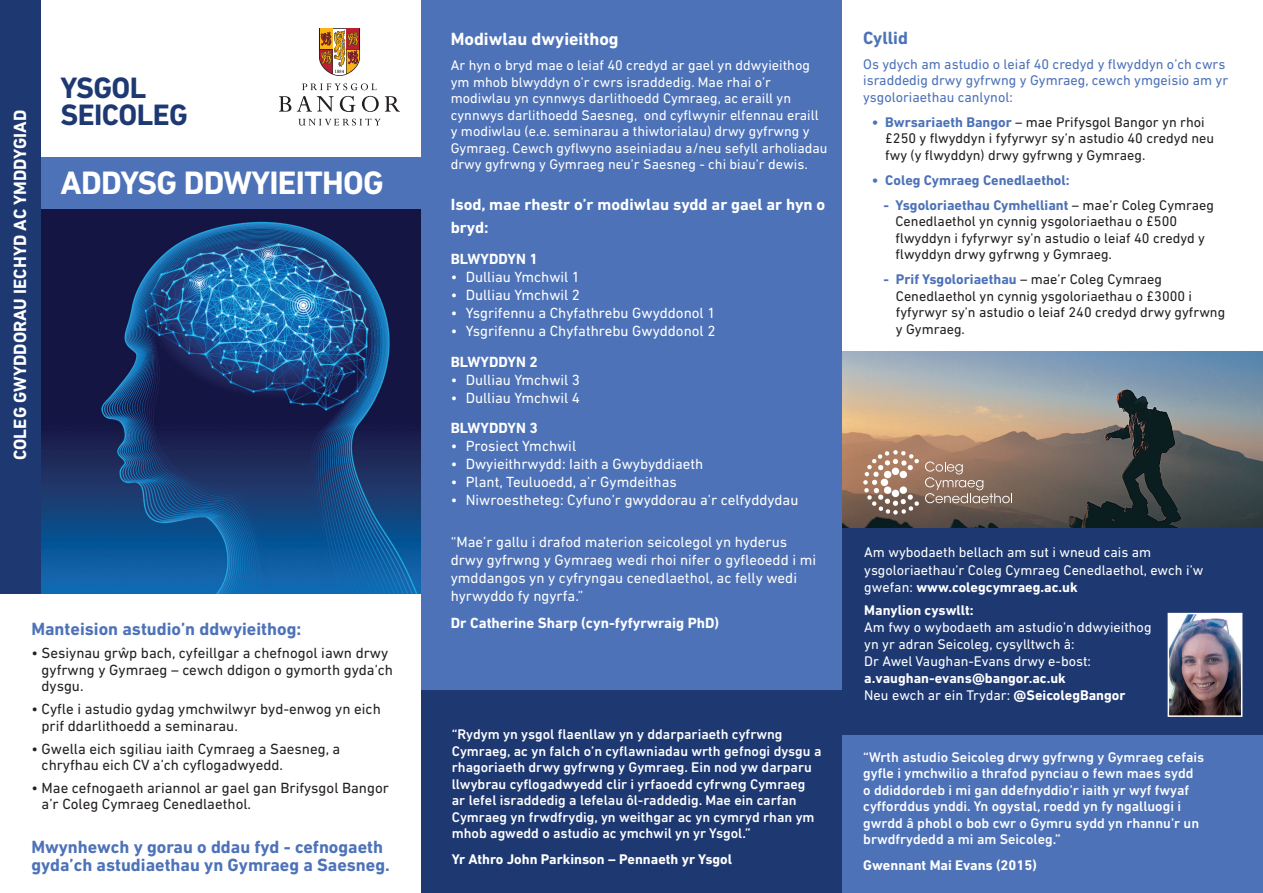
<style>
.page{position:relative;width:1263px;height:893px;background:#fff}
.page>*{position:absolute;margin:0;border:0;box-sizing:border-box;transform-origin:0 0}
.t1{font:700 33px "DIN Next LT Pro";letter-spacing:-.02em;color:#fff}
.t2{font:700 30px/27px "DIN Next LT Pro";letter-spacing:-.02em;color:#1e3972}
.t3{font:700 18px/18px "DIN Next LT Pro";color:#4d72b8}
.t4{font:700 18px "DIN Next LT Pro";color:#fff}
.t5{font:700 16.5px/22.8px "DIN Next LT Pro";color:#fff}
.t6{font:15px/18px "DIN Next LT Pro";color:#fff}
.t7{font:15px/16.5px "DIN Next LT Pro";color:#231f20}
.t8{font:700 15px "DIN Next LT Pro";color:#fff}
.t9{font:500 14.25px/16.5px "DIN Next LT Pro";color:#fff}
.t10{font:14.25px/16.5px "DIN Next LT Pro";color:#fff}
.t11{font:14.25px/16.5px "DIN Next LT Pro";color:#231f20}
.t12{font:700 14.25px/17.1px "DIN Next LT Pro";color:#fff}
.t13{font:14.25px/16.5px "DIN Next LT Pro";color:#4d72b8}
.t14{font:700 14.25px "DIN Next LT Pro";color:#4d72b8}
.s1{font-weight:700;color:#4d72b8}
.s2{font-weight:700}
.s3{font-weight:400}
</style>
<div class="page">
<img style="left:842px;top:352px;width:421px;height:177px">
<div style="left:842px;top:529px;width:421px;height:216px;background:#1e3972"></div>
<svg style="left:925px;top:461px;width:87px;height:42px;background:#987f6f"></svg>
<svg style="left:863px;top:450px;width:56px;height:65px"></svg>
<div style="left:842px;top:735px;width:421px;height:158px;background:#4d72b8"></div>
<div style="left:421px;top:690px;width:421px;height:203px;background:#1e3972"></div>
<div style="left:421px;top:0;width:421px;height:690px;background:#4d72b8"></div>
<img style="left:41px;top:208px;width:380px;height:386px">
<div style="left:37px;top:157px;width:388px;height:51px;background:#4d72b8"></div>
<div style="left:0;top:0;width:41px;height:594px;background:#1e3972"></div>
<svg style="left:279px;top:96px;width:12px;height:16px"></svg>
<svg style="left:297px;top:96px;width:37px;height:16px"></svg>
<svg style="left:340px;top:96px;width:15px;height:16px"></svg>
<svg style="left:362px;top:96px;width:17px;height:16px"></svg>
<svg style="left:385px;top:96px;width:15px;height:16px"></svg>
<svg style="left:298px;top:119px;width:82px;height:7px"></svg>
<svg style="left:302px;top:83px;width:75px;height:7px"></svg>
<svg style="left:319px;top:28px;width:41px;height:48px"></svg>
<img style="left:1170px;top:616px;width:69px;height:98px">
<div style="left:1167px;top:613px;width:75px;height:104px;border:2px solid #fff"></div>
<p class="t4" style="left:10px;top:460px;width:352px;rotate:-90deg">COLEG GWYDDORAU IECHYD AC YMDDYGIAD</p>
<h2 class="t2" style="left:61px;top:74px;width:129px">YSGOL<br>SEICOLEG</h2>
<h1 class="t1" style="left:61px;top:163px;width:325px">ADDYSG DDWYIEITHOG</h1>
<p class="t3" style="left:31px;top:620px;width:271px">Manteision astudio’n ddwyieithog:</p>
<p class="t7" style="left:42px;top:645px;width:353px;text-indent:-10px">• Sesiynau grŵp bach, cyfeillgar a chefnogol iawn drwy gyfrwng y Gymraeg – cewch ddigon o gymorth gyda’ch dysgu.</p>
<p class="t7" style="left:42px;top:701px;width:341px;text-indent:-10px">• Cyfle i astudio gydag ymchwilwyr byd-enwog yn eich prif ddarlithoedd a seminarau.</p>
<p class="t7" style="left:42px;top:740px;width:300px;text-indent:-10px">• Gwella eich sgiliau iaith Cymraeg a Saesneg, a chryfhau eich CV a’ch cyflogadwyedd.</p>
<p class="t7" style="left:42px;top:779px;width:349px;text-indent:-10px">• Mae cefnogaeth ariannol ar gael gan Brifysgol Bangor a’r Coleg Cymraeg Cenedlaethol.</p>
<p class="t3" style="left:31px;top:838px;width:360px">Mwynhewch y gorau o ddau fyd - cefnogaeth gyda’ch astudiaethau yn Gymraeg a Saesneg.</p>
<p class="t4" style="left:451px;top:29px;width:169px">Modiwlau dwyieithog</p>
<p class="t10" style="left:451px;top:57px;width:378px">Ar hyn o bryd mae o leiaf 40 credyd ar gael yn ddwyieithog ym mhob blwyddyn o’r cwrs israddedig. Mae rhai o’r modiwlau yn cynnwys darlithoedd Cymraeg, ac eraill yn cynnwys darlithoedd Saesneg, ond cyflwynir elfennau eraill y modiwlau (e.e. seminarau a thiwtorialau) drwy gyfrwng y Gymraeg. Cewch gyflwyno aseiniadau a/neu sefyll arholiadau drwy gyfrwng y Gymraeg neu’r Saesneg - chi biau’r dewis.</p>
<p class="t5" style="left:451px;top:193px;width:376px">Isod, mae rhestr o’r modiwlau sydd ar gael ar hyn o bryd:</p>
<p class="t8" style="left:451px;top:250px;width:88px">BLWYDDYN 1</p>
<p class="t6" style="left:451px;top:267px;width:131px">• Dulliau Ymchwil 1</p>
<p class="t6" style="left:451px;top:285px;width:131px">• Dulliau Ymchwil 2</p>
<p class="t6" style="left:451px;top:303px;width:266px">• Ysgrifennu a Chyfathrebu Gwyddonol 1</p>
<p class="t6" style="left:451px;top:321px;width:266px">• Ysgrifennu a Chyfathrebu Gwyddonol 2</p>
<p class="t8" style="left:451px;top:353px;width:88px">BLWYDDYN 2</p>
<p class="t6" style="left:451px;top:370px;width:131px">• Dulliau Ymchwil 3</p>
<p class="t6" style="left:451px;top:388px;width:131px">• Dulliau Ymchwil 4</p>
<p class="t8" style="left:451px;top:419px;width:88px">BLWYDDYN 3</p>
<p class="t6" style="left:451px;top:437px;width:127px">• Prosiect Ymchwil</p>
<p class="t6" style="left:451px;top:455px;width:254px">• Dwyieithrwydd: Iaith a Gwybyddiaeth</p>
<p class="t6" style="left:451px;top:473px;width:228px">• Plant, Teuluoedd, a’r Gymdeithas</p>
<p class="t6" style="left:451px;top:491px;width:349px">• Niwroestheteg: Cyfuno’r gwyddorau a’r celfyddydau</p>
<p class="t6" style="left:451px;top:533px;width:367px">“Mae’r gallu i drafod materion seicolegol yn hyderus drwy gyfrwng y Gymraeg wedi rhoi nifer o gyfleoedd i mi ymddangos yn y cyfryngau cenedlaethol, ac felly wedi hyrwyddo fy ngyrfa.”</p>
<p class="t8" style="left:451px;top:614px;width:270px">Dr Catherine Sharp (cyn-fyfyrwraig PhD)</p>
<p class="t9" style="left:452px;top:726px;width:371px">“Rydym yn ysgol flaenllaw yn y ddarpariaeth cyfrwng Cymraeg, ac yn falch o’n cyflawniadau wrth gefnogi dysgu a rhagoriaeth drwy gyfrwng y Gymraeg. Ein nod yw darparu llwybrau cyflogadwyedd clir i yrfaoedd cyfrwng Cymraeg ar lefel israddedig a lefelau ôl-raddedig. Mae ein carfan Cymraeg yn frwdfrydig, yn weithgar ac yn cymryd rhan ym mhob agwedd o astudio ac ymchwil yn yr Ysgol.”</p>
<p class="t12" style="left:452px;top:850px;width:282px">Yr Athro John Parkinson – Pennaeth yr Ysgol</p>
<p class="t3" style="left:863px;top:29px;width:46px">Cyllid</p>
<p class="t13" style="left:863px;top:56px;width:366px">Os ydych am astudio o leiaf 40 credyd y flwyddyn o’ch cwrs israddedig drwy gyfrwng y Gymraeg, cewch ymgeisio am yr ysgoloriaethau canlynol:</p>
<p class="t11" style="left:885px;top:114px;width:330px;text-indent:-13px"><span class="s1">• Bwrsariaeth Bangor</span> – mae Prifysgol Bangor yn rhoi £250 y flwyddyn i fyfyrwyr sy’n astudio 40 credyd neu fwy (y flwyddyn) drwy gyfrwng y Gymraeg.</p>
<p class="t14" style="left:872px;top:172px;width:199px">• Coleg Cymraeg Cenedlaethol:</p>
<p class="t11" style="left:895px;top:197px;width:320px;text-indent:-12px"><span class="s1">- Ysgoloriaethau Cymhelliant</span> – mae’r Coleg Cymraeg Cenedlaethol yn cynnig ysgoloriaethau o £500 flwyddyn i fyfyrwyr sy’n astudio o leiaf 40 credyd y flwyddyn drwy gyfrwng y Gymraeg.</p>
<p class="t11" style="left:896px;top:271px;width:331px;text-indent:-12px"><span class="s1">- Prif Ysgoloriaethau</span> – mae’r Coleg Cymraeg Cenedlaethol yn cynnig ysgoloriaethau o £3000 i fyfyrwyr sy’n astudio o leiaf 240 credyd drwy gyfrwng y Gymraeg.</p>
<p class="t10" style="left:864px;top:544px;width:341px;line-height:17.1px">Am wybodaeth bellach am sut i wneud cais am ysgoloriaethau’r Coleg Cymraeg Cenedlaethol, ewch i’w gwefan: <span class="s2">www.colegcymraeg.ac.uk</span></p>
<p class="t12" style="left:864px;top:601px;width:111px">Manylion cyswllt:</p>
<p class="t10" style="left:864px;top:618px;width:289px;line-height:17.1px">Am fwy o wybodaeth am astudio’n ddwyieithog yn yr adran Seicoleg, cysylltwch â:<br>Dr Awel Vaughan-Evans drwy e-bost:</p>
<p class="t12" style="left:864px;top:670px;width:263px">a.vaughan-evans@bangor.ac.uk<br><span class="s3">Neu ewch ar ein Trydar:</span> @SeicolegBangor</p>
<p class="t9" style="left:863px;top:749px;width:343px">“Wrth astudio Seicoleg drwy gyfrwng y Gymraeg cefais gyfle i ymchwilio a thrafod pynciau o fewn maes sydd o ddiddordeb i mi gan ddefnyddio’r iaith yr wyf fwyaf cyfforddus ynddi. Yn ogystal, roedd yn fy ngalluogi i gwrdd â phobl o bob cwr o Gymru sydd yn rhannu’r un brwdfrydedd a mi am Seicoleg.”</p>
<p class="t12" style="left:863px;top:856px;width:175px">Gwennant Mai Evans (2015)</p>
</div>
